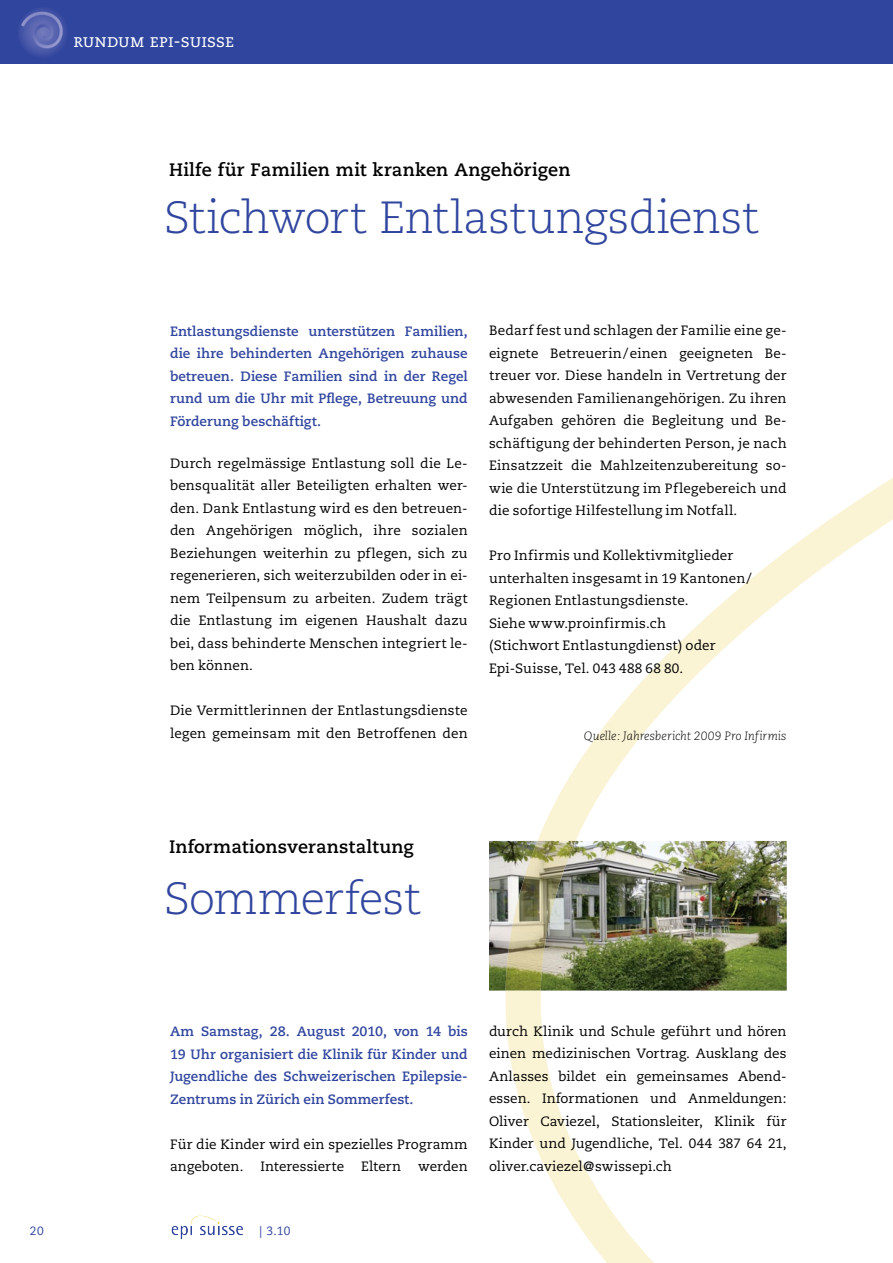
<style>
.page{position:relative;width:893px;height:1263px;background:#fff}
.page>*{position:absolute;margin:0;border:0;box-sizing:border-box;transform-origin:0 0}
.t1{font:300 45px "Caecilia";letter-spacing:-.02em;color:#30459e}
.t2{font:700 18px "Caecilia";letter-spacing:.01em;color:#000}
.t3{font:18px "Caecilia Roman SC";color:#fff}
.t4{font:13.5px/22.5px "Caecilia";letter-spacing:.01em;color:#000;text-align:justify}
.t5{font:700 13.5px/22.5px "Caecilia";letter-spacing:.005em;color:#30459e;text-align:justify}
.t6{font:italic 300 12px "Caecilia";color:#000}
.t7{font:12px "Caecilia";color:#30459e}
</style>
<div class="page">
<img style="left:489px;top:841px;width:16px;height:149px">
<svg style="left:171px;top:1215px;width:72px;height:24px"></svg>
<div style="left:0;top:0;width:893px;height:63px;background:#30459e"></div>
<img style="left:19px;top:9px;width:47px;height:47px">
<svg style="left:505px;top:478px;width:388px;height:785px"></svg>
<img style="left:506px;top:841px;width:70px;height:149px">
<h2 class="t3" style="left:73px;top:30px;width:163px">rundum epi-suisse</h2>
<h2 class="t2" style="left:169px;top:159px;width:403px">Hilfe für Familien mit kranken Angehörigen</h2>
<h1 class="t1" style="left:164px;top:192px;width:597px">Stichwort Entlastungsdienst</h1>
<p class="t5" style="left:170px;top:320px;width:299px">Entlastungsdienste unterstützen Familien, die ihre behinderten Angehörigen zuhause betreuen. Diese Familien sind in der Regel rund um die Uhr mit Pflege, Betreuung und Förderung beschäftigt.</p>
<p class="t4" style="left:170px;top:452px;width:299px">Durch regelmässige Entlastung soll die Le&shy;bensqualität aller Beteiligten erhalten wer&shy;den. Dank Entlastung wird es den betreuen&shy;den Angehörigen möglich, ihre sozialen Beziehungen weiterhin zu pflegen, sich zu regenerieren, sich weiterzubilden oder in ei&shy;nem Teilpensum zu arbeiten. Zudem trägt die Entlastung im eigenen Haushalt dazu bei, dass behinderte Menschen integriert le&shy;ben können.</p>
<p class="t4" style="left:170px;top:700px;width:299px">Die Vermittlerinnen der Entlastungsdienste legen gemeinsam mit den Betroffenen den</p>
<p class="t4" style="left:489px;top:319px;width:299px">Bedarf fest und schlagen der Familie eine ge&shy;eignete Betreuerin/einen geeigneten Be&shy;treuer vor. Diese handeln in Vertretung der abwesenden Familienangehörigen. Zu ihren Aufgaben gehören die Begleitung und Be&shy;schäftigung der behinderten Person, je nach Einsatzzeit die Mahlzeitenzubereitung so&shy;wie die Unterstützung im Pflegebereich und die sofortige Hilfestellung im Notfall.</p>
<p class="t4" style="left:489px;top:544px;width:264px;text-align:left">Pro Infirmis und Kollektivmitglieder unterhalten insgesamt in 19 Kantonen/ Regionen Entlastungsdienste.<br>Siehe www.proinfirmis.ch<br>(Stichwort Entlastungdienst) oder Epi-Suisse, Tel. 043 488 68 80.</p>
<p class="t6" style="left:584px;top:729px;width:204px">Quelle: Jahresbericht 2009 Pro Infirmis</p>
<h2 class="t2" style="left:169px;top:836px;width:246px">Informationsveranstaltung</h2>
<h1 class="t1" style="left:164px;top:873px;width:259px">Sommerfest</h1>
<p class="t5" style="left:170px;top:1021px;width:299px">Am Samstag, 28. August 2010, von 14 bis 19 Uhr organisiert die Klinik für Kinder und Jugendliche des Schweizerischen Epilepsie-Zentrums in Zürich ein Sommerfest.</p>
<p class="t4" style="left:170px;top:1133px;width:299px">Für die Kinder wird ein spezielles Programm angeboten.</p>
<p class="t4" style="left:260px;top:1156px;width:85px">Interessierte</p>
<p class="t4" style="left:361px;top:1156px;width:41px">Eltern</p>
<p class="t4" style="left:418px;top:1156px;width:51px">werden</p>
<p class="t7" style="left:30px;top:1224px;width:15px">20</p>
<p class="t7" style="left:259px;top:1224px;width:33px">| 3.10</p>
<p class="t4" style="left:489px;top:1020px;width:299px">durch Klinik und Schule geführt und hören einen medizinischen Vortrag. Ausklang des Anlasses bildet ein gemeinsames Abend&shy;essen. Informationen und Anmeldungen:<br>Oliver Caviezel, Stationsleiter, Klinik für Kinder und Jugendliche, Tel. 044 387 64 21, oliver.caviezel@swissepi.ch</p>
</div>
